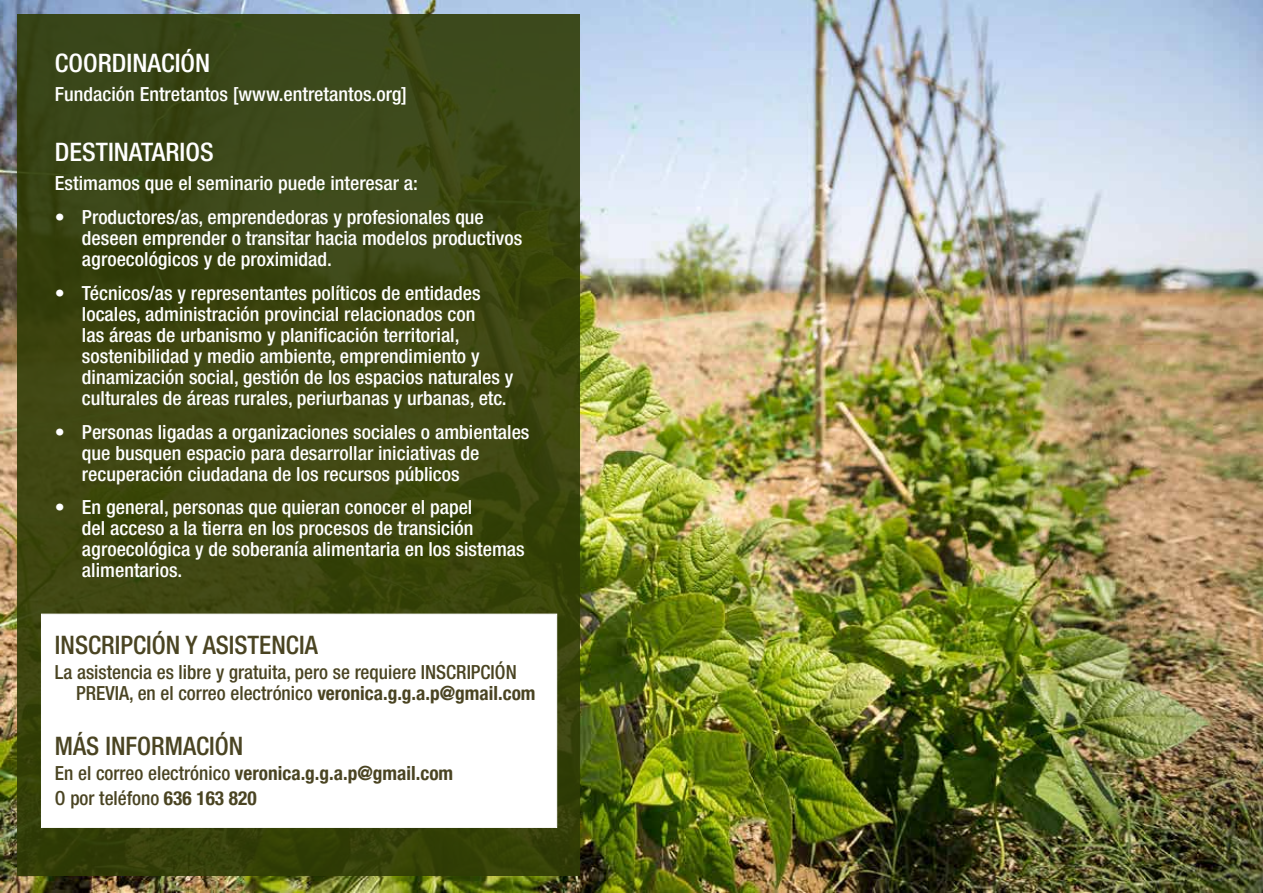
<style>
.page{position:relative;width:1263px;height:893px;background:#fff}
.page>*{position:absolute;margin:0;border:0;box-sizing:border-box;transform-origin:0 0}
.t1{font:500 condensed 25.5px "Helvetica Neue LT Com";color:#4a4422}
.t2{font:500 condensed 25.5px "Helvetica Neue LT Com";color:#fff}
.t3{font:500 condensed 19.5px/21px "Helvetica Neue LT Com";color:#fff}
.t4{font:500 condensed 19.5px/21px "Helvetica Neue LT Com";color:#4a4422}
.t5{font:700 condensed 19.5px/25.2px "Helvetica Neue LT Com";color:#4a4422}
.s1{font-weight:700}
.s2{font-weight:500}
</style>
<div class="page">
<img style="left:1px;top:0;width:1262px;height:892px">
<div style="left:17px;top:14px;width:563px;height:862px;background:linear-gradient(to right,#3b4412,#3c4711)"></div>
<div style="left:41px;top:614px;width:516px;height:214px;background:#fff;border:1px solid #fff"></div>
<h1 class="t2" style="left:55px;top:48px;width:157px">COORDINACIÓN</h1>
<p class="t3" style="left:55px;top:84px;width:354px">Fundación Entretantos [www.entretantos.org]</p>
<h1 class="t2" style="left:55px;top:137px;width:160px">DESTINATARIOS</h1>
<p class="t3" style="left:55px;top:173px;width:365px">Estimamos que el seminario puede interesar a:</p>
<p class="t3" style="left:82px;top:206px;width:442px;text-indent:-27px">• Productores/as, emprendedoras y profesionales que deseen emprender o transitar hacia modelos productivos agroecológicos y de proximidad.</p>
<p class="t3" style="left:82px;top:282px;width:433px;text-indent:-27px">• Técnicos/as y representantes políticos de entidades locales, administración provincial relacionados con<br>las áreas de urbanismo y planificación territorial, sostenibilidad y medio ambiente, emprendimiento y dinamización social, gestión de los espacios naturales y culturales de áreas rurales, periurbanas y urbanas, etc.</p>
<p class="t3" style="left:82px;top:421px;width:449px;text-indent:-27px">• Personas ligadas a organizaciones sociales o ambientales que busquen espacio para desarrollar iniciativas de recuperación ciudadana de los recursos públicos</p>
<p class="t3" style="left:82px;top:497px;width:444px;text-indent:-27px">• En general, personas que quieran conocer el papel<br>del acceso a la tierra en los procesos de transición agroecológica y de soberanía alimentaria en los sistemas alimentarios.</p>
<h1 class="t1" style="left:55px;top:629px;width:264px">INSCRIPCIÓN Y ASISTENCIA</h1>
<p class="t4" style="left:76px;top:661px;width:461px;text-indent:-21px">La asistencia es libre y gratuita, pero se requiere INSCRIPCIÓN<br>PREVIA, en el correo electrónico <span class="s1">veronica.g.g.a.p@gmail.com</span></p>
<h1 class="t1" style="left:55px;top:731px;width:190px">MÁS INFORMACIÓN</h1>
<p class="t5" style="left:55px;top:761px;width:400px"><span class="s2">En el correo electrónico</span> veronica.g.g.a.p@gmail.com<br><span class="s2">O por teléfono</span> 636 163 820</p>
</div>
